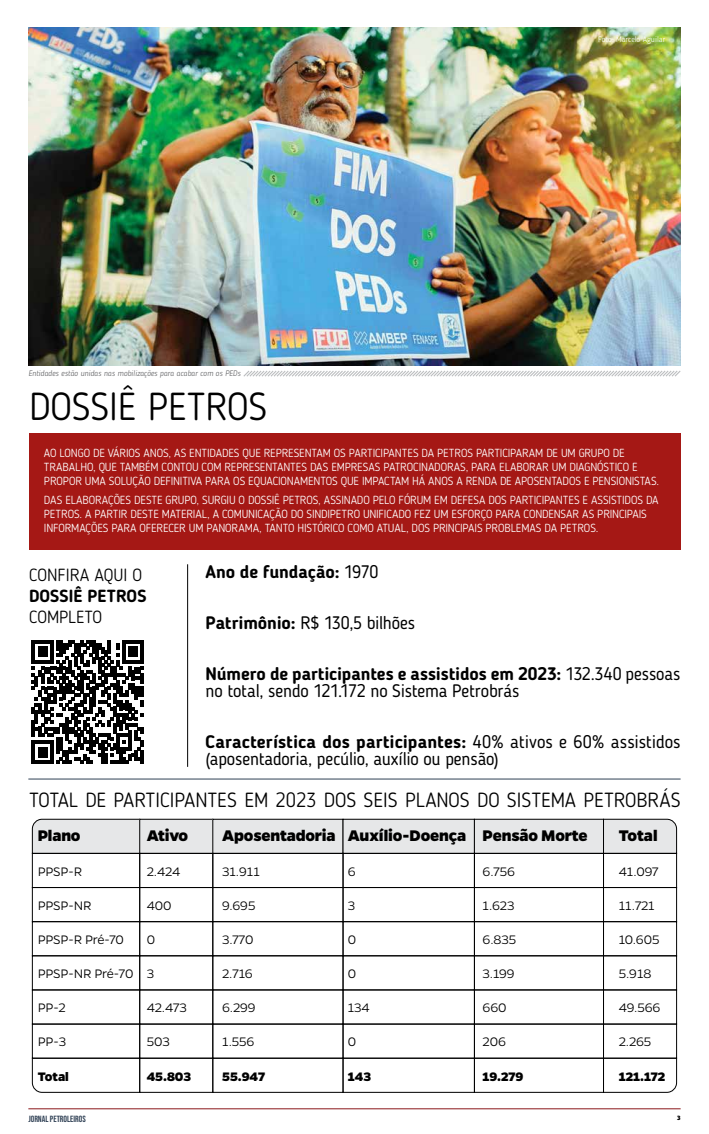
<style>
.page{position:relative;width:709px;height:1134px;background:#fff}
.page>*{position:absolute;margin:0;border:0;box-sizing:border-box;transform-origin:0 0}
.t1{font:300 38.7px "Blogger Sans";color:#000}
.t2{font:300 20.3px "Blogger Sans";color:#000}
.t3{font:18px/17px "Blogger Sans";letter-spacing:-.01em;color:#000}
.t4{font:700 18px "Blogger Sans";letter-spacing:-.005em;color:#000}
.t5{font:800 17.4px "Gentona";letter-spacing:-.01em;color:#000}
.t6{font:300 17.4px "Blogger Sans";color:#000}
.t7{font:700 17.4px "Blogger Sans";color:#000}
.t8{font:300 13.9px "Gentona";color:#000}
.t9{font:800 13.9px "Gentona";letter-spacing:-.005em;color:#000}
.t10{font:300 11.6px/13.9px "Blogger Sans";letter-spacing:-.01em;color:#fff}
.t11{font:9px "Bebas Neue";color:#304155}
.t12{font:italic 300 8px "Blogger Sans";color:#636466}
.t13{font:300 8px "Blogger Sans";color:#fff}
.t14{font:900 6px "Roihu";color:#000}
.s1{font-weight:400}
.s2{font-weight:700}
</style>
<div class="page">
<hr style="left:28px;top:1108px;width:652px;height:1px;background:#8a171a">
<div style="left:29px;top:433px;width:651px;height:117px;background:#a51815"></div>
<img style="left:28px;top:28px;width:652px;height:338px">
<svg style="left:243px;top:370px;width:438px;height:7px"></svg>
<hr style="left:187px;top:564px;width:1px;height:203px;background:#000">
<hr style="left:28px;top:779px;width:652px;height:1px;background:#304155">
<svg style="left:32px;top:819px;width:107px;height:34px;background:#dddedf"></svg>
<div style="left:140px;top:819px;width:73px;height:34px;background:#e6e7e8"></div>
<div style="left:139px;top:819px;width:74px;height:35px;border:1px solid #000"></div>
<div style="left:213px;top:819px;width:130px;height:34px;background:#e6e7e8"></div>
<div style="left:212px;top:819px;width:131px;height:35px;border:1px solid #000"></div>
<div style="left:343px;top:819px;width:131px;height:34px;background:#e6e7e8"></div>
<div style="left:343px;top:819px;width:131px;height:35px;border:1px solid #000"></div>
<div style="left:474px;top:819px;width:129px;height:34px;background:#e6e7e8"></div>
<div style="left:474px;top:819px;width:130px;height:35px;border:1px solid #000"></div>
<svg style="left:603px;top:819px;width:74px;height:34px;background:#d9dadb"></svg>
<div style="left:32px;top:853px;width:108px;height:35px;border:1px solid #000"></div>
<div style="left:139px;top:853px;width:74px;height:35px;border:1px solid #000"></div>
<div style="left:212px;top:853px;width:131px;height:35px;border:1px solid #000"></div>
<div style="left:343px;top:853px;width:131px;height:35px;border:1px solid #000"></div>
<div style="left:474px;top:853px;width:130px;height:35px;border:1px solid #000"></div>
<div style="left:603px;top:853px;width:74px;height:35px;border:1px solid #000"></div>
<div style="left:32px;top:887px;width:108px;height:35px;border:1px solid #000"></div>
<div style="left:139px;top:887px;width:74px;height:35px;border:1px solid #000"></div>
<div style="left:212px;top:887px;width:131px;height:35px;border:1px solid #000"></div>
<div style="left:343px;top:887px;width:131px;height:35px;border:1px solid #000"></div>
<div style="left:474px;top:887px;width:130px;height:35px;border:1px solid #000"></div>
<div style="left:603px;top:887px;width:74px;height:35px;border:1px solid #000"></div>
<div style="left:32px;top:921px;width:108px;height:35px;border:1px solid #000"></div>
<div style="left:139px;top:921px;width:74px;height:35px;border:1px solid #000"></div>
<div style="left:212px;top:921px;width:131px;height:35px;border:1px solid #000"></div>
<div style="left:343px;top:921px;width:131px;height:35px;border:1px solid #000"></div>
<div style="left:474px;top:921px;width:130px;height:35px;border:1px solid #000"></div>
<div style="left:603px;top:921px;width:74px;height:35px;border:1px solid #000"></div>
<div style="left:32px;top:955px;width:108px;height:35px;border:1px solid #000"></div>
<div style="left:139px;top:955px;width:74px;height:35px;border:1px solid #000"></div>
<div style="left:212px;top:955px;width:131px;height:35px;border:1px solid #000"></div>
<div style="left:343px;top:955px;width:131px;height:35px;border:1px solid #000"></div>
<div style="left:474px;top:955px;width:130px;height:35px;border:1px solid #000"></div>
<div style="left:603px;top:955px;width:74px;height:35px;border:1px solid #000"></div>
<div style="left:603px;top:990px;width:74px;height:34px;border:1px solid #000"></div>
<div style="left:32px;top:1024px;width:108px;height:34px;border:1px solid #000"></div>
<div style="left:139px;top:1024px;width:74px;height:34px;border:1px solid #000"></div>
<div style="left:212px;top:1024px;width:131px;height:34px;border:1px solid #000"></div>
<div style="left:343px;top:1024px;width:131px;height:34px;border:1px solid #000"></div>
<div style="left:474px;top:1024px;width:130px;height:34px;border:1px solid #000"></div>
<div style="left:603px;top:1024px;width:74px;height:34px;border:1px solid #000"></div>
<svg style="left:32px;top:1058px;width:107px;height:35px"></svg>
<div style="left:139px;top:1058px;width:74px;height:35px;border:1px solid #000"></div>
<div style="left:212px;top:1058px;width:131px;height:35px;border:1px solid #000"></div>
<div style="left:343px;top:1058px;width:131px;height:35px;border:1px solid #000"></div>
<div style="left:474px;top:1058px;width:130px;height:35px;border:1px solid #000"></div>
<svg style="left:603px;top:1058px;width:74px;height:35px"></svg>
<svg style="left:32px;top:640px;width:112px;height:124px"></svg>
<hr style="left:141px;top:750px;width:3px;height:14px;background:#000">
<p class="t12" style="left:28px;top:369px;width:214px">Entidades estão unidas nas mobilizações para acabar com os PEDs</p>
<h1 class="t1" style="left:29px;top:384px;width:240px">DOSSIÊ PETROS</h1>
<p class="t13" style="left:598px;top:35px;width:69px">Foto: Marcelo Aguilar</p>
<p class="t10" style="left:44px;top:446px;width:616px">AO LONGO DE VÁRIOS ANOS, AS ENTIDADES QUE REPRESENTAM OS PARTICIPANTES DA PETROS PARTICIPARAM DE UM GRUPO DE<br>TRABALHO, QUE TAMBÉM CONTOU COM REPRESENTANTES DAS EMPRESAS PATROCINADORAS, PARA ELABORAR UM DIAGNÓSTICO E<br>PROPOR UMA SOLUÇÃO DEFINITIVA PARA OS EQUACIONAMENTOS QUE IMPACTAM HÁ ANOS A RENDA DE APOSENTADOS E PENSIONISTAS.</p>
<p class="t10" style="left:44px;top:493px;width:616px">DAS ELABORAÇÕES DESTE GRUPO, SURGIU O DOSSIÊ PETROS, ASSINADO PELO FÓRUM EM DEFESA DOS PARTICIPANTES E ASSISTIDOS DA<br>PETROS. A PARTIR DESTE MATERIAL, A COMUNICAÇÃO DO SINDIPETRO UNIFICADO FEZ UM ESFORÇO PARA CONDENSAR AS PRINCIPAIS<br>INFORMAÇÕES PARA OFERECER UM PANORAMA, TANTO HISTÓRICO COMO ATUAL, DOS PRINCIPAIS PROBLEMAS DA PETROS.</p>
<h3 class="t6" style="left:29px;top:564px;width:114px">CONFIRA AQUI O</h3>
<h3 class="t7" style="left:29px;top:585px;width:119px">DOSSIÊ PETROS</h3>
<h3 class="t6" style="left:29px;top:606px;width:74px">COMPLETO</h3>
<h3 class="t4" style="left:206px;top:561px;width:174px">Ano de fundação: <span class="s1">1970</span></h3>
<h3 class="t3" style="left:206px;top:614px;width:211px"><span class="s2">Patrimônio:</span> R$ 130,5 bilhões</h3>
<h3 class="t3" style="left:206px;top:665px;width:476px"><span class="s2">Número de participantes e assistidos em 2023:</span> 132.340 pessoas no total, sendo 121.172 no Sistema Petrobrás</h3>
<h3 class="t3" style="left:206px;top:733px;width:476px"><span class="s2">Característica dos participantes:</span> 40% ativos e 60% assistidos (aposentadoria, pecúlio, auxílio ou pensão)</h3>
<h2 class="t2" style="left:29px;top:788px;width:653px">TOTAL DE PARTICIPANTES EM 2023 DOS SEIS PLANOS DO SISTEMA PETROBRÁS</h2>
<h3 class="t5" style="left:38px;top:826px;width:44px">Plano</h3>
<p class="t8" style="left:38px;top:863px;width:46px">PPSP-R</p>
<p class="t8" style="left:38px;top:897px;width:55px">PPSP-NR</p>
<p class="t8" style="left:38px;top:932px;width:88px">PPSP-R Pré-70</p>
<p class="t8" style="left:38px;top:966px;width:97px">PPSP-NR Pré-70</p>
<p class="t8" style="left:38px;top:1000px;width:29px">PP-2</p>
<p class="t8" style="left:38px;top:1034px;width:30px">PP-3</p>
<p class="t9" style="left:38px;top:1068px;width:33px">Total</p>
<h3 class="t5" style="left:147px;top:826px;width:43px">Ativo</h3>
<p class="t8" style="left:147px;top:863px;width:35px">2.424</p>
<p class="t8" style="left:147px;top:897px;width:26px">400</p>
<p class="t8" style="left:147px;top:932px;width:10px">0</p>
<p class="t8" style="left:147px;top:966px;width:9px">3</p>
<p class="t8" style="left:147px;top:1000px;width:41px">42.473</p>
<p class="t8" style="left:147px;top:1034px;width:24px">503</p>
<p class="t9" style="left:147px;top:1068px;width:46px">45.803</p>
<h3 class="t5" style="left:222px;top:826px;width:115px">Aposentadoria</h3>
<p class="t8" style="left:222px;top:863px;width:39px">31.911</p>
<p class="t8" style="left:222px;top:897px;width:35px">9.695</p>
<p class="t8" style="left:222px;top:932px;width:33px">3.770</p>
<p class="t8" style="left:222px;top:966px;width:32px">2.716</p>
<p class="t8" style="left:222px;top:1000px;width:35px">6.299</p>
<p class="t8" style="left:222px;top:1034px;width:34px">1.556</p>
<p class="t9" style="left:222px;top:1068px;width:45px">55.947</p>
<h3 class="t5" style="left:348px;top:826px;width:120px">Auxílio-Doença</h3>
<p class="t8" style="left:348px;top:863px;width:9px">6</p>
<p class="t8" style="left:348px;top:897px;width:9px">3</p>
<p class="t8" style="left:348px;top:932px;width:10px">0</p>
<p class="t8" style="left:348px;top:966px;width:10px">0</p>
<p class="t8" style="left:348px;top:1000px;width:23px">134</p>
<p class="t8" style="left:348px;top:1034px;width:10px">0</p>
<p class="t9" style="left:348px;top:1068px;width:25px">143</p>
<h3 class="t5" style="left:482px;top:826px;width:107px">Pensão Morte</h3>
<p class="t8" style="left:482px;top:863px;width:34px">6.756</p>
<p class="t8" style="left:482px;top:897px;width:33px">1.623</p>
<p class="t8" style="left:482px;top:932px;width:35px">6.835</p>
<p class="t8" style="left:482px;top:966px;width:33px">3.199</p>
<p class="t8" style="left:482px;top:1000px;width:25px">660</p>
<p class="t8" style="left:482px;top:1034px;width:25px">206</p>
<p class="t9" style="left:482px;top:1068px;width:42px">19.279</p>
<h3 class="t5" style="left:618px;top:826px;width:40px">Total</h3>
<p class="t8" style="left:618px;top:863px;width:41px">41.097</p>
<p class="t8" style="left:618px;top:897px;width:38px">11.721</p>
<p class="t8" style="left:618px;top:932px;width:42px">10.605</p>
<p class="t8" style="left:618px;top:966px;width:34px">5.918</p>
<p class="t8" style="left:618px;top:1000px;width:43px">49.566</p>
<p class="t8" style="left:618px;top:1034px;width:34px">2.265</p>
<p class="t9" style="left:618px;top:1068px;width:48px">121.172</p>
<p class="t11" style="left:28px;top:1113px;width:59px">JORNAL PETROLEIROS</p>
<p class="t14" style="left:677px;top:1115px;width:5px">3</p>
</div>
